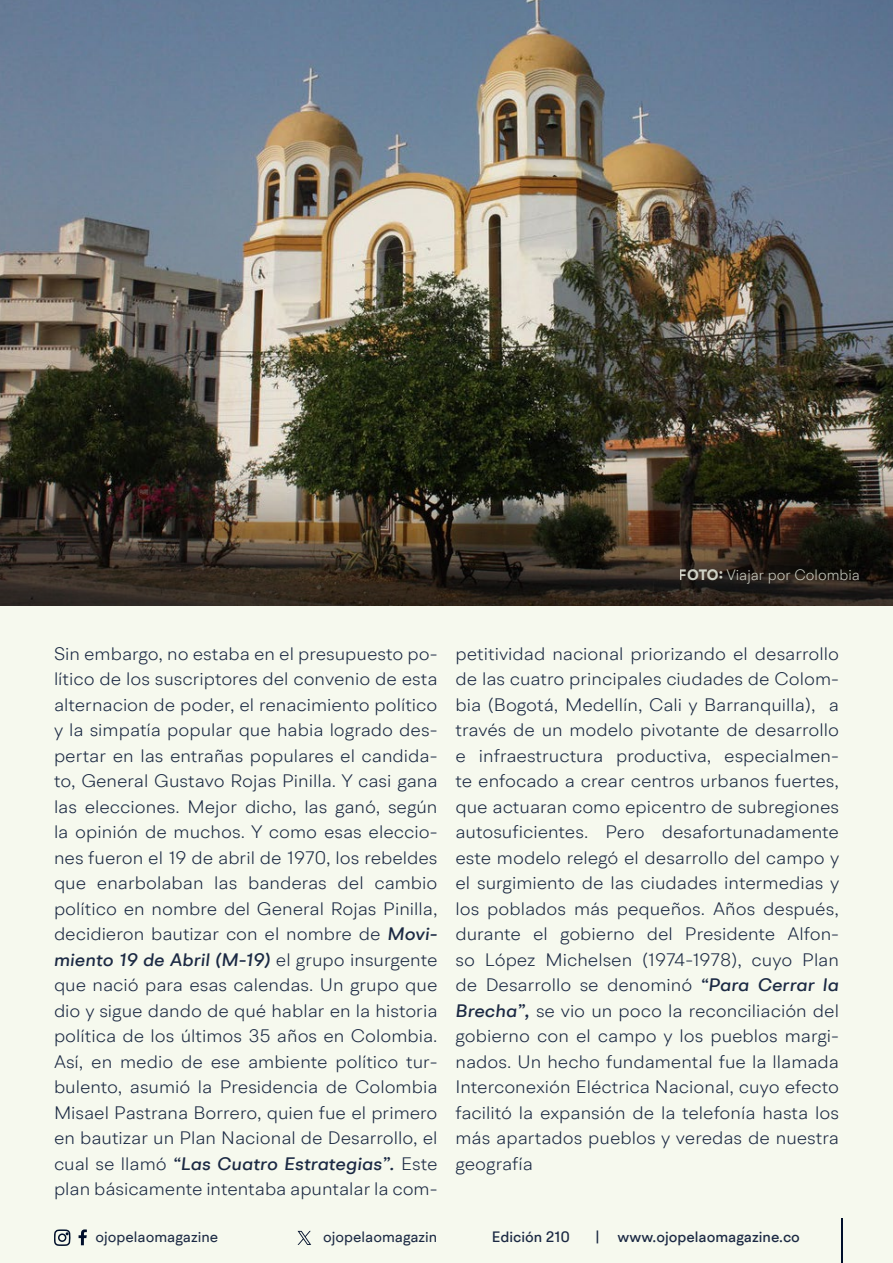
<style>
.page{position:relative;width:893px;height:1263px;background:#f6f9ee}
.page>*{position:absolute;margin:0;border:0;box-sizing:border-box;transform-origin:0 0}
.t1{font:300 18px/25.5px "BR Hendrix";color:#1b2943;text-align:justify;scale:1.05 1}
.t2{font:500 15px "BR Hendrix";color:#1b2943}
.t3{font:15px "BR Hendrix";color:#1b2943}
.t4{font:300 15px "BR Hendrix";color:#f5faed}
.s1{font-weight:700}
.s2{font-weight:500;font-style:italic}
</style>
<div class="page">
<svg style="left:79px;top:1229px;width:8px;height:16px"></svg>
<svg style="left:54px;top:1229px;width:17px;height:17px"></svg>
<hr style="left:841px;top:1219px;width:1px;height:44px;background:#000f2b">
<svg style="left:298px;top:1231px;width:13px;height:14px"></svg>
<img style="left:0;top:0;width:893px;height:469px">
<img style="left:0;top:469px;width:893px;height:137px">
<p class="t4" style="left:679px;top:565px;width:183px"><span class="s1">FOTO:</span> Viajar por Colombia</p>
<p class="t1" style="left:54px;top:640px;width:367px">Sin embargo, no estaba en el presupuesto po&shy;lítico de los suscriptores del convenio de esta alternacion de poder, el renacimiento político y la simpatía popular que habia logrado des&shy;pertar en las entrañas populares el candida&shy;to, General Gustavo Rojas Pinilla. Y casi gana las elecciones. Mejor dicho, las ganó, según la opinión de muchos. Y como esas eleccio&shy;nes fueron el 19 de abril de 1970, los rebeldes que enarbolaban las banderas del cambio político en nombre del General Rojas Pinilla, decidieron bautizar con el nombre de <span class="s2">Movi&shy;miento 19 de Abril (M-19)</span> el grupo insurgente que nació para esas calendas. Un grupo que dio y sigue dando de qué hablar en la historia política de los últimos 35 años en Colombia.<br>Así, en medio de ese ambiente político tur&shy;bulento, asumió la Presidencia de Colombia Misael Pastrana Borrero, quien fue el primero en bautizar un Plan Nacional de Desarrollo, el cual se llamó <span class="s2">“Las Cuatro Estrategias”.</span> Este plan básicamente intentaba apuntalar la com-</p>
<p class="t1" style="left:455px;top:640px;width:367px">petitividad nacional priorizando el desarrollo de las cuatro principales ciudades de Colom&shy;bia (Bogotá, Medellín, Cali y Barranquilla), a través de un modelo pivotante de desarrollo e infraestructura productiva, especialmen&shy;te enfocado a crear centros urbanos fuertes, que actuaran como epicentro de subregiones autosuficientes. Pero desafortunadamente este modelo relegó el desarrollo del campo y el surgimiento de las ciudades intermedias y los poblados más pequeños. Años después, durante el gobierno del Presidente Alfon&shy;so López Michelsen (1974-1978), cuyo Plan de Desarrollo se denominó <span class="s2">“Para Cerrar la Brecha”,</span> se vio un poco la reconciliación del gobierno con el campo y los pueblos margi&shy;nados. Un hecho fundamental fue la llamada Interconexión Eléctrica Nacional, cuyo efecto facilitó la expansión de la telefonía hasta los más apartados pueblos y veredas de nuestra geografía</p>
<p class="t3" style="left:96px;top:1227px;width:124px">ojopelaomagazine</p>
<p class="t3" style="left:323px;top:1227px;width:116px">ojopelaomagazin</p>
<p class="t2" style="left:492px;top:1227px;width:80px">Edición 210</p>
<p class="t2" style="left:595px;top:1227px;width:206px">| www.ojopelaomagazine.co</p>
</div>
